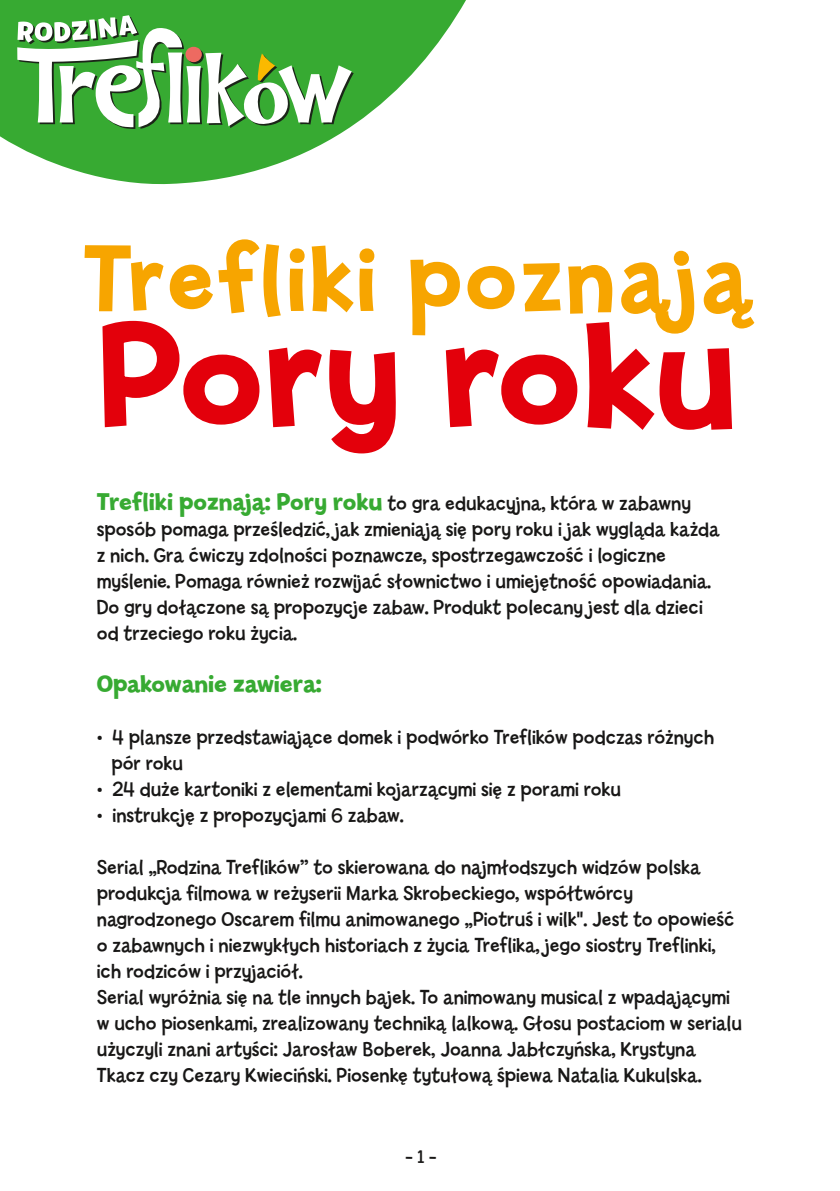
<style>
.page{position:relative;width:840px;height:1191px;background:#fff}
.page>*{position:absolute;margin:0;border:0;box-sizing:border-box;transform-origin:0 0}
.t1{font:143.4px "Billy";letter-spacing:.025em;color:#e3000b;scale:1.05 1}
.t2{font:89.8px "Billy";letter-spacing:.05em;color:#f7a500;scale:1.05 1}
.t3{font:600 24px "Billy";color:#37aa32}
.t4{font:20px/26px "Billy";color:#181716}
.t5{font:18px "Billy";color:#181716}
.s1{font-weight:600;font-size:24px;color:#37aa32}
</style>
<div class="page">
<svg style="left:0;top:0;width:466px;height:185px;fill:#37aa32"></svg>
<svg style="left:17px;top:15px;width:336px;height:114px"></svg>
<svg style="left:84px;top:239px;width:312px;height:215px"></svg>
<svg style="left:410px;top:250px;width:345px;height:180px"></svg>
<h2 class="t2" style="left:84px;top:225px;width:636px">Trefliki poznają</h2>
<h1 class="t1" style="left:99px;top:289px;width:607px">Pory roku</h1>
<p class="t4" style="left:97px;top:491px;width:624px"><span class="s1">Trefliki poznają: Pory roku</span> to gra edukacyjna, która w zabawny sposób pomaga prześledzić, jak zmieniają się pory roku i jak wygląda każda z nich. Gra ćwiczy zdolności poznawcze, spostrzegawczość i logiczne myślenie. Pomaga również rozwijać słownictwo i umiejętność opowiadania.<br>Do gry dołączone są propozycje zabaw. Produkt polecany jest dla dzieci od trzeciego roku życia.</p>
<p class="t3" style="left:97px;top:669px;width:226px">Opakowanie zawiera:</p>
<p class="t4" style="left:111px;top:725px;width:604px;text-indent:-15px">• 4 plansze przedstawiające domek i podwórko Treflików podczas różnych pór roku</p>
<p class="t4" style="left:97px;top:777px;width:525px">• 24 duże kartoniki z elementami kojarzącymi się z porami roku</p>
<p class="t4" style="left:97px;top:803px;width:308px">• instrukcję z propozycjami 6 zabaw.</p>
<p class="t4" style="left:97px;top:855px;width:646px">Serial „Rodzina Treflików” to skierowana do najmłodszych widzów polska produkcja filmowa w reżyserii Marka Skrobeckiego, współtwórcy nagrodzonego Oscarem filmu animowanego „Piotruś i wilk". Jest to opowieść o zabawnych i niezwykłych historiach z życia Treflika, jego siostry Treflinki, ich rodziców i przyjaciół.<br>Serial wyróżnia się na tle innych bajek. To animowany musical z wpadającymi w ucho piosenkami, zrealizowany techniką lalkową. Głosu postaciom w serialu użyczyli znani artyści: Jarosław Boberek, Joanna Jabłczyńska, Krystyna Tkacz czy Cezary Kwieciński. Piosenkę tytułową śpiewa Natalia Kukulska.</p>
<p class="t5" style="left:405px;top:1145px;width:33px">- 1 -</p>
</div>
